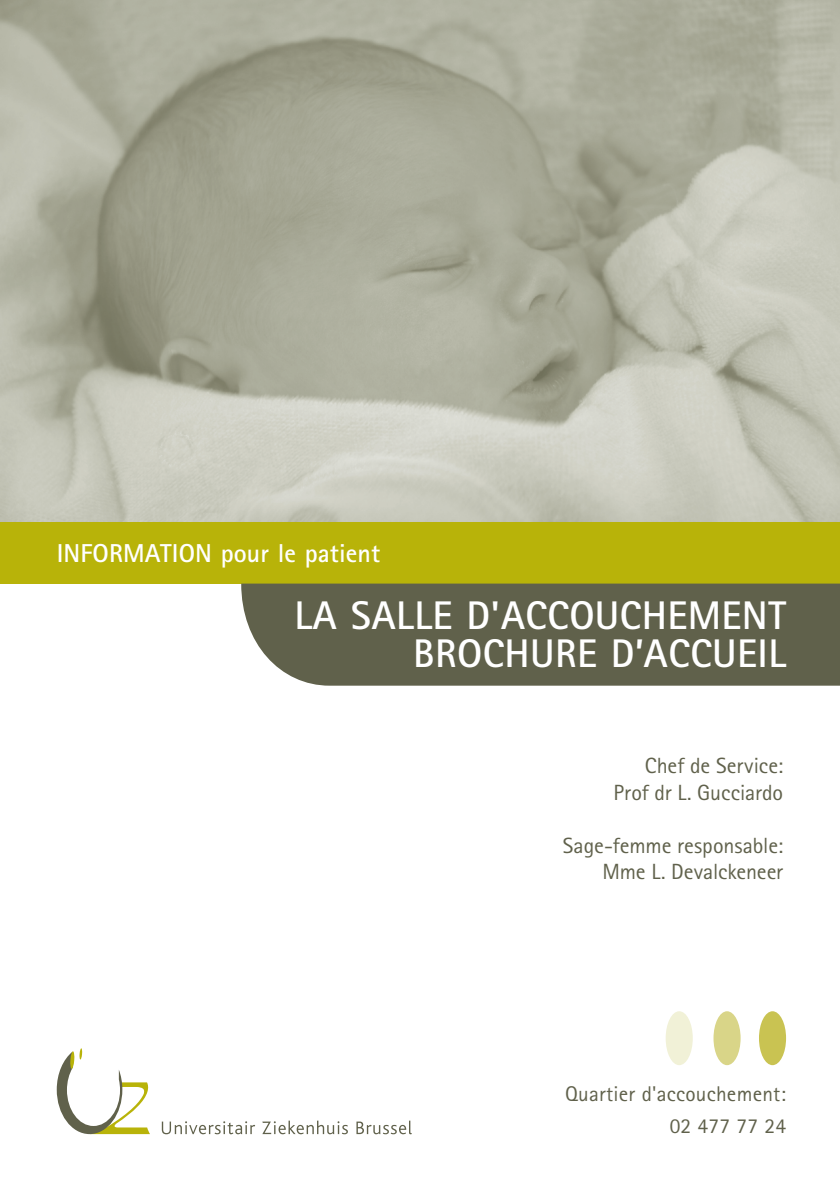
<style>
.page{position:relative;width:840px;height:1191px;background:#fff}
.page>*{position:absolute;margin:0;border:0;box-sizing:border-box;transform-origin:0 0}
.t1{font:700 40px/38px "Rotis Sans Serif Std";letter-spacing:.01em;color:#fff;text-align:right}
.t2{font:700 26px "Rotis Sans Serif Std";letter-spacing:.005em;color:#fff}
.t3{font:22px/26.4px "Rotis Sans Serif Std";letter-spacing:-.005em;color:#60614b;text-align:right}
.t4{font:21.2px/32.6px "Rotis Sans Serif Std";letter-spacing:.01em;color:#60614b;text-align:right}
</style>
<div class="page">
<img style="left:0;top:0;width:839px;height:522px">
<svg style="left:57px;top:1048px;width:93px;height:86px"></svg>
<svg style="left:162px;top:1121px;width:93px;height:13px"></svg>
<svg style="left:262px;top:1120px;width:86px;height:14px"></svg>
<svg style="left:356px;top:1120px;width:55px;height:14px"></svg>
<div style="left:0;top:522px;width:839px;height:61px;background:#b8b309"></div>
<div style="left:241px;top:583px;width:598px;height:102px;background:#60614b"></div>
<div style="left:758px;top:1011px;width:27px;height:54px;background:#c9c352;border-radius:50%"></div>
<div style="left:713px;top:1011px;width:27px;height:54px;background:#d9d588;border-radius:50%"></div>
<div style="left:665px;top:1011px;width:27px;height:54px;background:#f1f1d7;border-radius:50%"></div>
<p class="t2" style="left:57px;top:536px;width:325px">INFORMATION pour le patient</p>
<h1 class="t1" style="left:294px;top:596px;width:493px">LA SALLE D'ACCOUCHEMENT<br>BROCHURE D’ACCUEIL</h1>
<p class="t3" style="left:613px;top:752px;width:171px">Chef de Service:<br>Prof dr L. Gucciardo</p>
<p class="t3" style="left:562px;top:832px;width:222px">Sage-femme responsable:<br>Mme L. Devalckeneer</p>
<p class="t4" style="left:564px;top:1077px;width:222px">Quartier d'accouchement:<br>02 477 77 24</p>
</div>
